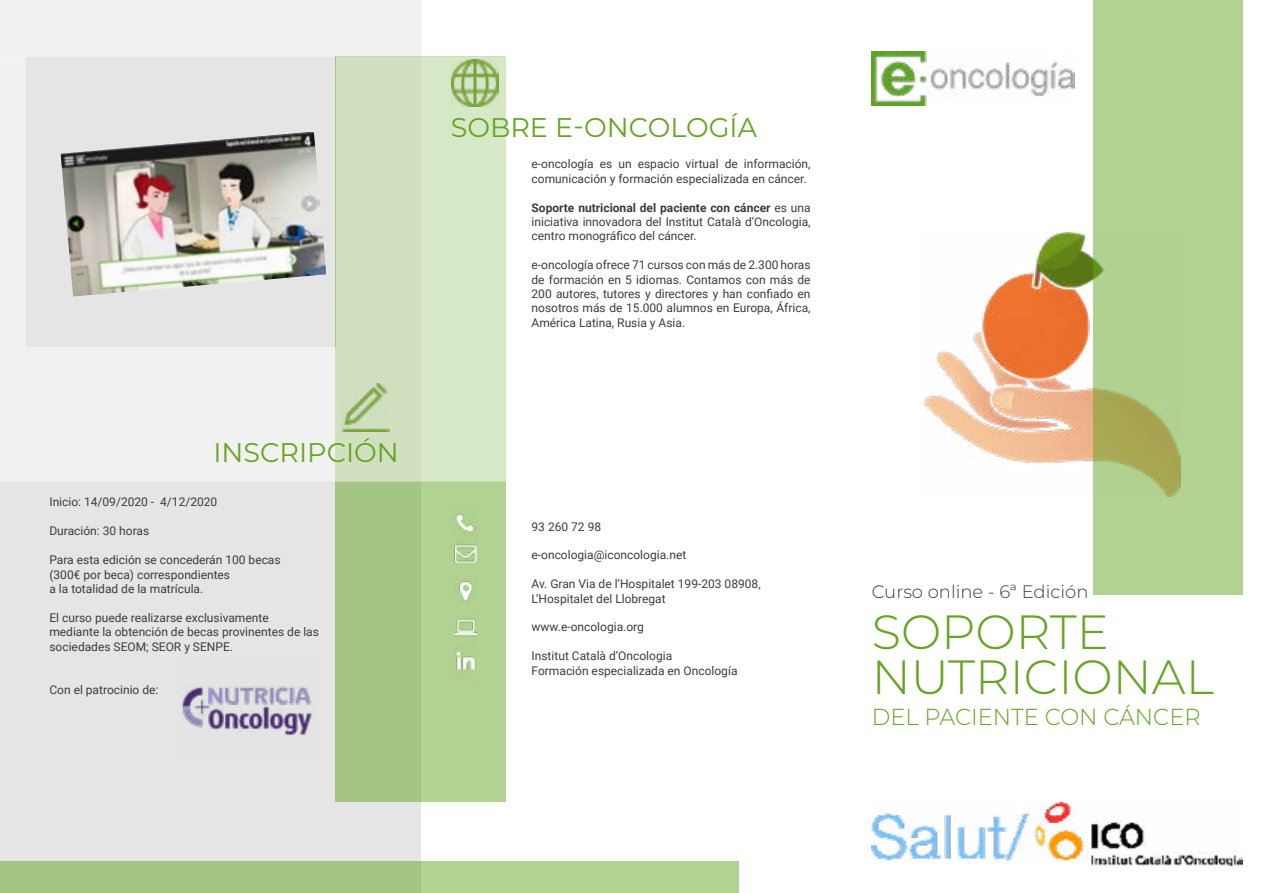
<style>
.page{position:relative;width:1263px;height:893px;background:#fff}
.page>*{position:absolute;margin:0;border:0;box-sizing:border-box;transform-origin:0 0}
.t1{font:300 48px/45px "Montserrat";color:#64a522}
.t2{font:27px "Montserrat";color:#64a522}
.t3{font:300 23.1px "Montserrat";color:#64a522}
.t4{font:300 18px "Montserrat";color:#3c3c3c}
.t5{font:12px/14.4px "Roboto";color:#3c3c3c}
.s1{font-weight:700}
</style>
<div class="page">
<div style="left:0;top:0;width:421px;height:893px;background:#e5e5e5"></div>
<div style="left:0;top:0;width:421px;height:56px;background:#f1f1f1"></div>
<img style="left:925px;top:232px;width:169px;height:264px">
<div style="left:0;top:861px;width:739px;height:32px;background:linear-gradient(to right,#a0c17f,#b3d492)"></div>
<svg style="left:1094px;top:0;width:149px;height:594px;background:#b0ce8b"></svg>
<div style="left:336px;top:56px;width:170px;height:746px;background:linear-gradient(to right,#a1c280,#b4d593)"></div>
<svg style="left:0;top:56px;width:506px;height:426px"></svg>
<img style="left:181px;top:686px;width:132px;height:49px">
<img style="left:452px;top:60px;width:47px;height:46px">
<img style="left:872px;top:52px;width:203px;height:54px">
<img style="left:454px;top:502px;width:22px;height:35px">
<img style="left:454px;top:541px;width:22px;height:24px">
<img style="left:454px;top:577px;width:23px;height:27px">
<img style="left:454px;top:615px;width:23px;height:69px">
<img style="left:342px;top:384px;width:48px;height:48px">
<img style="left:61px;top:132px;width:265px;height:165px">
<img style="left:872px;top:802px;width:371px;height:63px">
<h2 class="t2" style="left:213px;top:433px;width:187px">INSCRIPCIÓN</h2>
<p class="t5" style="left:49px;top:495px;width:169px">Inicio: 14/09/2020 - 4/12/2020</p>
<p class="t5" style="left:49px;top:523px;width:101px">Duración: 30 horas</p>
<p class="t5" style="left:49px;top:552px;width:233px">Para esta edición se concederán 100 becas (300€ por beca) correspondientes<br>a la totalidad de la matrícula.</p>
<p class="t5" style="left:49px;top:610px;width:271px">El curso puede realizarse exclusivamente mediante la obtención de becas provinentes de las sociedades SEOM; SEOR y SENPE.</p>
<p class="t5" style="left:49px;top:682px;width:111px">Con el patrocinio de:</p>
<h2 class="t2" style="left:451px;top:109px;width:308px">SOBRE E-ONCOLOGÍA</h2>
<p class="t5" style="left:531px;top:156px;width:280px">e-oncología es un espacio virtual de información, comunicación y formación especializada en cáncer.</p>
<p class="t5" style="left:531px;top:200px;width:281px;text-align:justify"><span class="s1">Soporte nutricional del paciente con cáncer</span> es una iniciativa innovadora del Institut Català d’Oncologia, centro monográfico del cáncer.</p>
<p class="t5" style="left:531px;top:257px;width:281px;text-align:justify">e-oncología ofrece 71 cursos con más de 2.300 horas de formación en 5 idiomas. Contamos con más de 200 autores, tutores y directores y han confiado en nosotros más de 15.000 alumnos en Europa, África, América Latina, Rusia y Asia.</p>
<p class="t5" style="left:531px;top:519px;width:71px">93 260 72 98</p>
<p class="t5" style="left:531px;top:547px;width:156px">e-oncologia@iconcologia.net</p>
<p class="t5" style="left:531px;top:576px;width:231px">Av. Gran Via de l’Hospitalet 199-203 08908,<br>L’Hospitalet del Llobregat</p>
<p class="t5" style="left:531px;top:619px;width:114px">www.e-oncologia.org</p>
<p class="t5" style="left:531px;top:648px;width:207px">Institut Català d’Oncologia<br>Formación especializada en Oncología</p>
<h3 class="t4" style="left:872px;top:579px;width:218px">Curso online - 6ª Edición</h3>
<h1 class="t1" style="left:872px;top:608px;width:343px">SOPORTE<br>NUTRICIONAL</h1>
<h3 class="t3" style="left:872px;top:701px;width:330px">DEL PACIENTE CON CÁNCER</h3>
</div>
